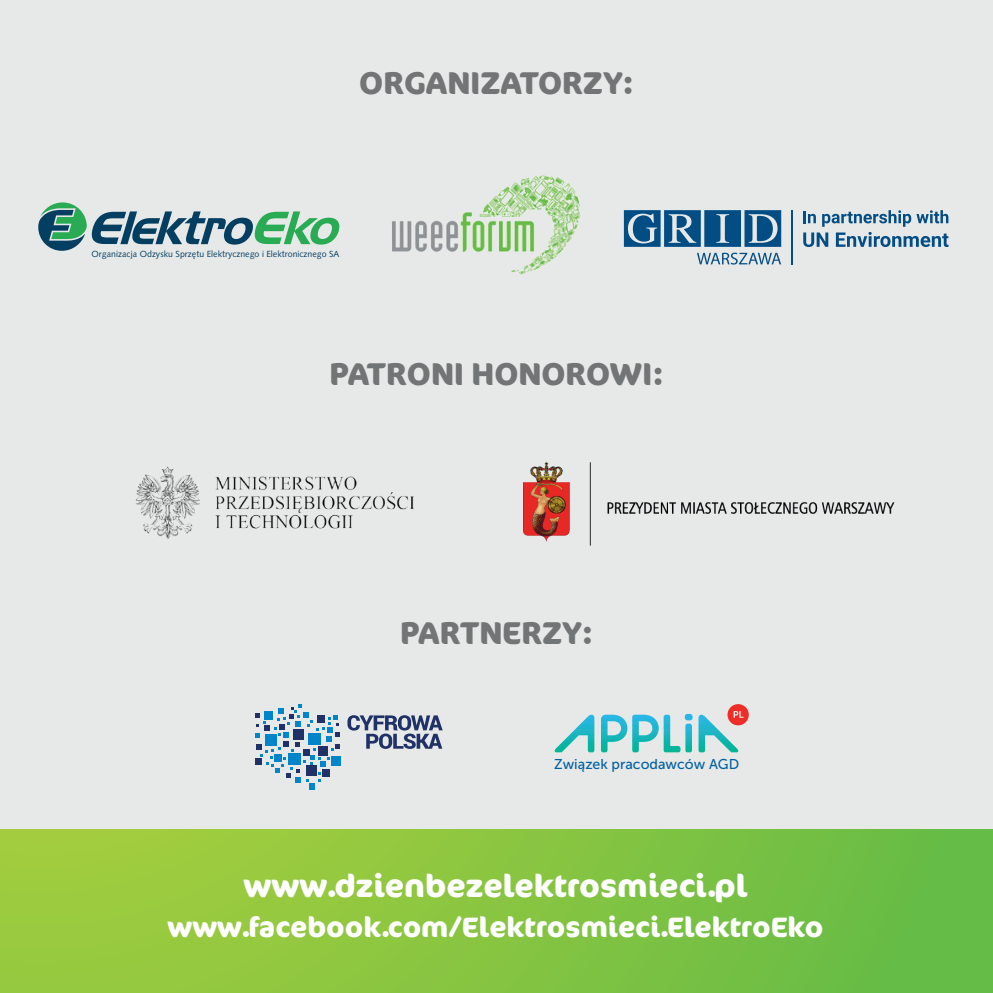
<style>
.page{position:relative;width:993px;height:993px;background:#fff}
.page>*{position:absolute;margin:0;border:0;box-sizing:border-box;transform-origin:0 0}
.t1{font:700 31.5px "Cocon Pro";color:#727575}
.t2{font:700 31.5px "Cocon Pro";color:#fff}
.t3{font:700 28px "Cocon Pro";color:#fff}
.t4{font:14.35px "Museo Sans 500";color:#0160a1}
.t5{font:8.75px "Humanist Five Three One PL";color:#043f62}
</style>
<div class="page">
<div style="left:0;top:0;width:992px;height:992px;background:linear-gradient(to right,#a6ce40,#67bc48)"></div>
<div style="left:0;top:0;width:992px;height:827px;background:#e7e9e8"></div>
<svg style="left:38px;top:202px;width:302px;height:49px"></svg>
<img style="left:392px;top:175px;width:188px;height:100px">
<img style="left:523px;top:461px;width:372px;height:85px">
<img style="left:136px;top:466px;width:278px;height:72px">
<svg style="left:347px;top:715px;width:95px;height:33px"></svg>
<svg style="left:255px;top:704px;width:85px;height:85px"></svg>
<svg style="left:623px;top:210px;width:158px;height:54px"></svg>
<hr style="left:791px;top:210px;width:1px;height:54px;background:#034d85">
<svg style="left:803px;top:210px;width:145px;height:37px"></svg>
<svg style="left:554px;top:714px;width:40px;height:38px"></svg>
<svg style="left:601px;top:714px;width:90px;height:38px"></svg>
<div style="left:684px;top:713px;width:8px;height:7px;background:#29b7e7;border-radius:3px"></div>
<svg style="left:727px;top:703px;width:21px;height:22px"></svg>
<svg style="left:698px;top:710px;width:45px;height:42px"></svg>
<h1 class="t1" style="left:359px;top:61px;width:276px">ORGANIZATORZY:</h1>
<p class="t5" style="left:91px;top:248px;width:249px">Organizacja Odzysku Sprz´tu Elektrycznego i Elektronicznego SA</p>
<h1 class="t1" style="left:329px;top:352px;width:335px">PATRONI HONOROWI:</h1>
<h1 class="t1" style="left:400px;top:611px;width:194px">PARTNERZY:</h1>
<h3 class="t4" style="left:554px;top:756px;width:186px">Związek pracodawców AGD</h3>
<h1 class="t2" style="left:243px;top:863px;width:505px">www.dzienbezelektrosmieci.pl</h1>
<h2 class="t3" style="left:168px;top:907px;width:657px">www.facebook.com/Elektrosmieci.ElektroEko</h2>
</div>
